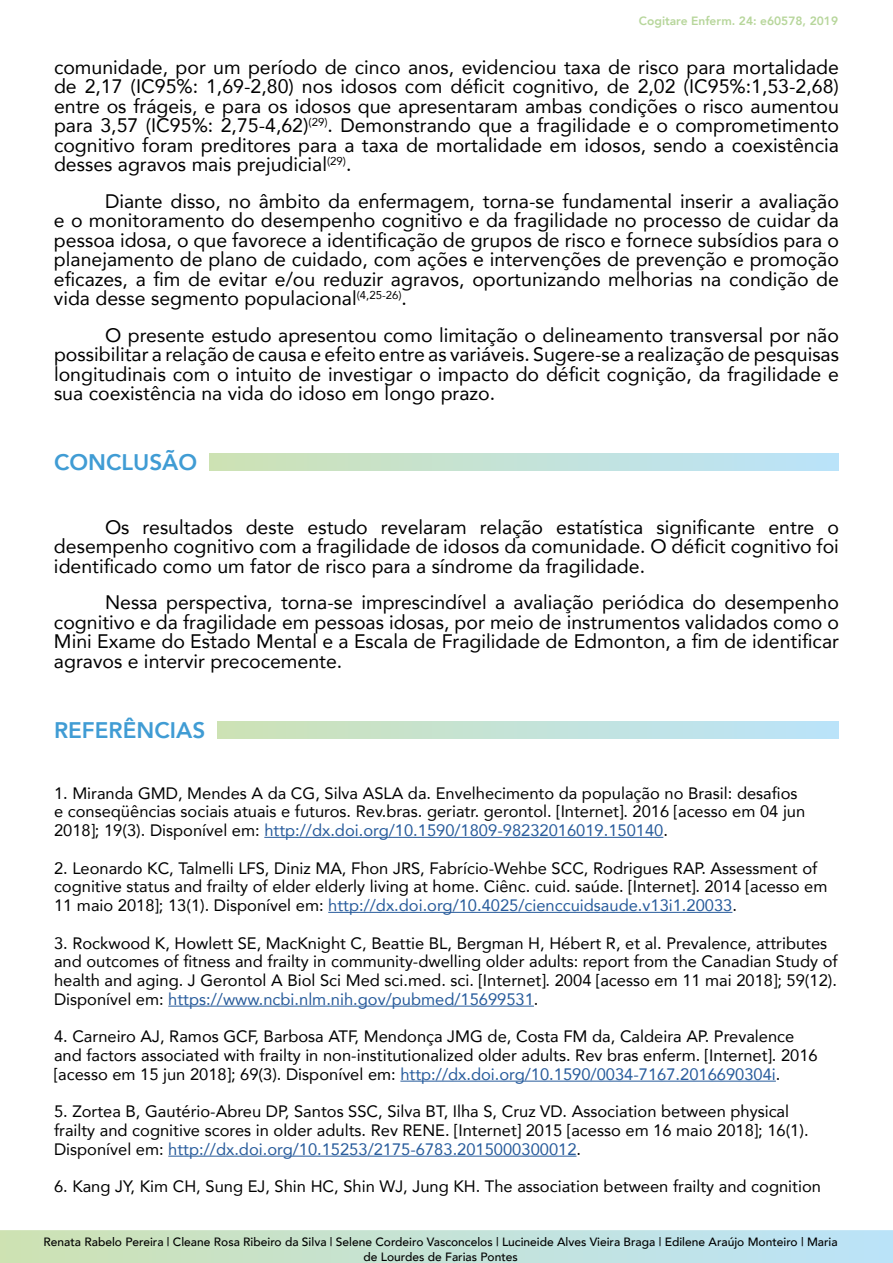
<style>
.page{position:relative;width:893px;height:1263px;background:#fff}
.page>*{position:absolute;margin:0;border:0;box-sizing:border-box;transform-origin:0 0}
.t1{font:800 22.5px "Avenir";color:#409cd4}
.t2{font:19.5px/19.5px "Avenir";color:#000;text-align:justify}
.t3{font:16.5px/18.8px "Avenir";color:#000}
.t4{font:500 12px/14.4px "Avenir";color:#000;text-align:center}
.t5{font:800 12px "Avenir";color:#b7d69b}
.s1{color:#275b9b}
</style>
<div class="page">
<svg style="left:0;top:1230px;width:893px;height:33px;background:#c4e2d6"></svg>
<div style="left:210px;top:454px;width:629px;height:16px;background:linear-gradient(to right,#cee2b4,#bae3fb)"></div>
<div style="left:218px;top:722px;width:621px;height:16px;background:linear-gradient(to right,#cde2b5,#bae3fb)"></div>
<hr style="left:264px;top:837px;width:399px;height:1px;background:#275b9b">
<hr style="left:328px;top:912px;width:404px;height:1px;background:#275b9b">
<hr style="left:168px;top:1006px;width:366px;height:1px;background:#275b9b">
<hr style="left:400px;top:1081px;width:376px;height:1px;background:#275b9b">
<hr style="left:168px;top:1156px;width:408px;height:1px;background:#275b9b">
<p class="t5" style="left:639px;top:12px;width:201px">Cogitare Enferm. 24: e60578, 2019</p>
<p class="t2" style="left:54px;top:56px;width:786px">comunidade, por um período de cinco anos, evidenciou taxa de risco para mortalidade de 2,17 (IC95%: 1,69-2,80) nos idosos com déficit cognitivo, de 2,02 (IC95%:1,53-2,68) entre os frágeis, e para os idosos que apresentaram ambas condições o risco aumentou para 3,57 (IC95%: 2,75-4,62)<sup>(29)</sup>. Demonstrando que a fragilidade e o comprometimento cognitivo foram preditores para a taxa de mortalidade em idosos, sendo a coexistência desses agravos mais prejudicial<sup>(29)</sup>.</p>
<p class="t2" style="left:54px;top:190px;width:786px;text-indent:51px">Diante disso, no âmbito da enfermagem, torna-se fundamental inserir a avaliação e o monitoramento do desempenho cognitivo e da fragilidade no processo de cuidar da pessoa idosa, o que favorece a identificação de grupos de risco e fornece subsídios para o planejamento de plano de cuidado, com ações e intervenções de prevenção e promoção eficazes, a fim de evitar e/ou reduzir agravos, oportunizando melhorias na condição de vida desse segmento populacional<sup>(4,25-26)</sup>.</p>
<p class="t2" style="left:54px;top:324px;width:787px;text-indent:51px">O presente estudo apresentou como limitação o delineamento transversal por não possibilitar a relação de causa e efeito entre as variáveis. Sugere-se a realização de pesquisas longitudinais com o intuito de investigar o impacto do déficit cognição, da fragilidade e sua coexistência na vida do idoso em longo prazo.</p>
<p class="t1" style="left:54px;top:445px;width:145px">CONCLUSÃO</p>
<p class="t2" style="left:54px;top:517px;width:786px;text-indent:51px">Os resultados deste estudo revelaram relação estatística significante entre o desempenho cognitivo com a fragilidade de idosos da comunidade. O déficit cognitivo foi identificado como um fator de risco para a síndrome da fragilidade.</p>
<p class="t2" style="left:54px;top:592px;width:786px;text-indent:51px">Nessa perspectiva, torna-se imprescindível a avaliação periódica do desempenho cognitivo e da fragilidade em pessoas idosas, por meio de instrumentos validados como o Mini Exame do Estado Mental e a Escala de Fragilidade de Edmonton, a fim de identificar agravos e intervir precocemente.</p>
<p class="t1" style="left:54px;top:713px;width:153px">REFERÊNCIAS</p>
<p class="t3" style="left:54px;top:783px;width:753px">1. Miranda GMD, Mendes A da CG, Silva ASLA da. Envelhecimento da população no Brasil: desafios e conseqüências sociais atuais e futuros. Rev.bras. geriatr. gerontol. [Internet]. 2016 [acesso em 04 jun<br>2018]; 19(3). Disponível em: <span class="s1">http://dx.doi.org/10.1590/1809-98232016019.150140</span>.</p>
<p class="t3" style="left:54px;top:858px;width:775px">2. Leonardo KC, Talmelli LFS, Diniz MA, Fhon JRS, Fabrício-Wehbe SCC, Rodrigues RAP. Assessment of cognitive status and frailty of elder elderly living at home. Ciênc. cuid. saúde. [Internet]. 2014 [acesso em<br>11 maio 2018]; 13(1). Disponível em: <span class="s1">http://dx.doi.org/10.4025/cienccuidsaude.v13i1.20033</span>.</p>
<p class="t3" style="left:54px;top:933px;width:785px">3. Rockwood K, Howlett SE, MacKnight C, Beattie BL, Bergman H, Hébert R, et al. Prevalence, attributes and outcomes of fitness and frailty in community-dwelling older adults: report from the Canadian Study of health and aging. J Gerontol A Biol Sci Med sci.med. sci. [Internet]. 2004 [acesso em 11 mai 2018]; 59(12).<br>Disponível em: <span class="s1">https://www.ncbi.nlm.nih.gov/pubmed/15699531</span>.</p>
<p class="t3" style="left:54px;top:1027px;width:765px">4. Carneiro AJ, Ramos GCF, Barbosa ATF, Mendonça JMG de, Costa FM da, Caldeira AP. Prevalence and factors associated with frailty in non-institutionalized older adults. Rev bras enferm. [Internet]. 2016 [acesso em 15 jun 2018]; 69(3). Disponível em: <span class="s1">http://dx.doi.org/10.1590/0034-7167.2016690304i</span>.</p>
<p class="t3" style="left:54px;top:1102px;width:756px">5. Zortea B, Gautério-Abreu DP, Santos SSC, Silva BT, Ilha S, Cruz VD. Association between physical frailty and cognitive scores in older adults. Rev RENE. [Internet] 2015 [acesso em 16 maio 2018]; 16(1).<br>Disponível em: <span class="s1">http://dx.doi.org/10.15253/2175-6783.2015000300012</span>.</p>
<p class="t3" style="left:54px;top:1177px;width:768px">6. Kang JY, Kim CH, Sung EJ, Shin HC, Shin WJ, Jung KH. The association between frailty and cognition</p>
<p class="t4" style="left:44px;top:1234px;width:796px">Renata Rabelo Pereira | Cleane Rosa Ribeiro da Silva | Selene Cordeiro Vasconcelos | Lucineide Alves Vieira Braga | Edilene Araújo Monteiro | Maria de Lourdes de Farias Pontes</p>
</div>
